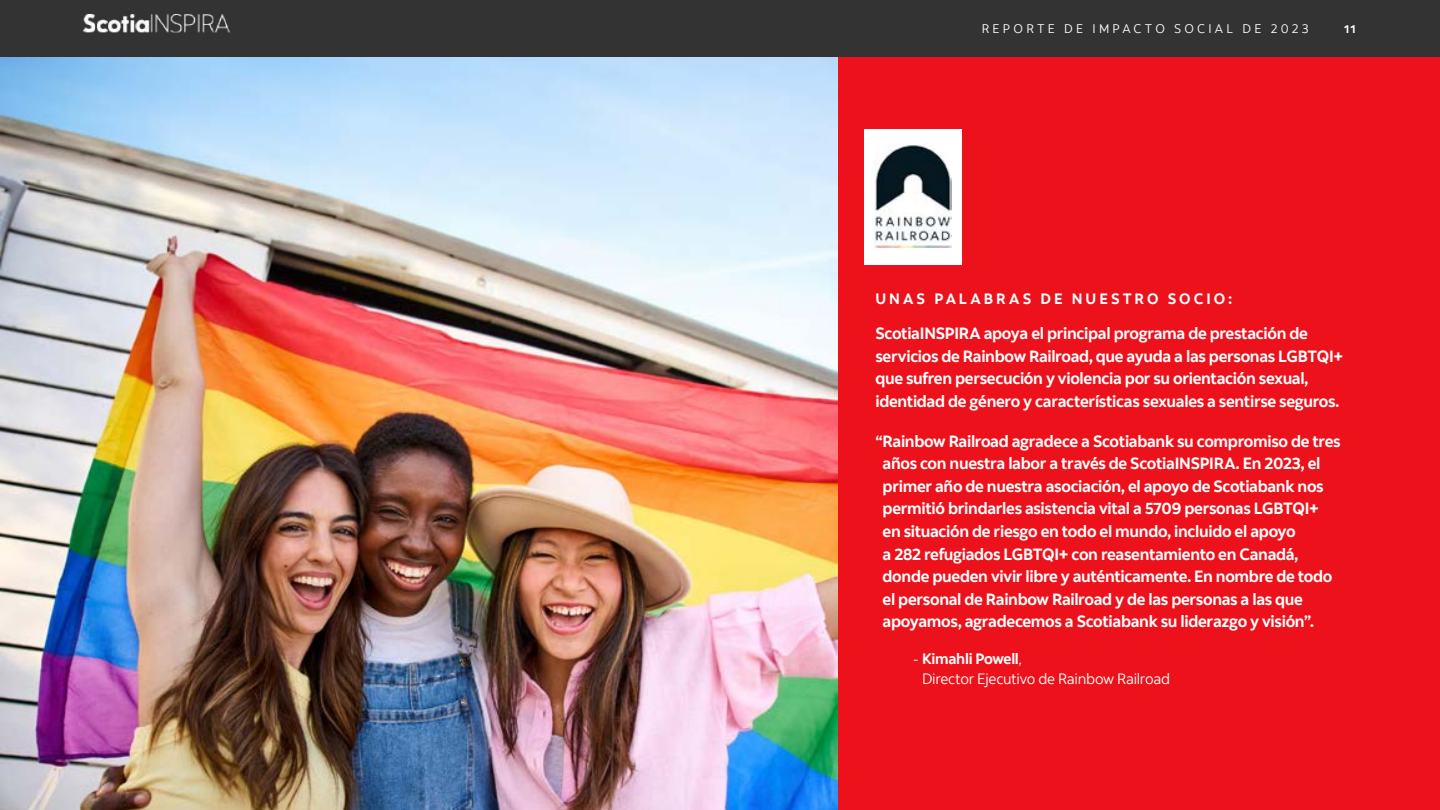
<style>
.page{position:relative;width:1440px;height:810px;background:#fff}
.page>*{position:absolute;margin:0;border:0;box-sizing:border-box;transform-origin:0 0}
.t1{font:700 16.25px/22.5px "Scotia";letter-spacing:-.02em;color:#fff}
.t2{font:15px/20px "Scotia";letter-spacing:-.02em;color:#fff}
.t3{font:700 15px "Scotia";letter-spacing:.2em;color:#fff}
.t4{font:12.5px "Scotia";letter-spacing:.26em;color:#fff}
.t5{font:700 11.25px "Scotia";color:#fff}
.s1{font-weight:700}
</style>
<div class="page">
<div style="left:0;top:0;width:1440px;height:57px;background:#333"></div>
<img style="left:83px;top:14px;width:147px;height:19px">
<div style="left:838px;top:57px;width:602px;height:753px;background:#ec111a"></div>
<img style="left:0;top:57px;width:838px;height:753px">
<div style="left:864px;top:130px;width:98px;height:135px;background:#fff"></div>
<img style="left:875px;top:144px;width:76px;height:105px">
<p class="t4" style="left:982px;top:21px;width:328px">REPORTE DE IMPACTO SOCIAL DE 2023</p>
<p class="t5" style="left:1344px;top:22px;width:13px">11</p>
<p class="t3" style="left:875px;top:289px;width:358px">UNAS PALABRAS DE NUESTRO SOCIO:</p>
<p class="t1" style="left:875px;top:323px;width:469px">ScotiaINSPIRA apoya el principal programa de prestación de servicios de Rainbow Railroad, que ayuda a las personas LGBTQI+ que sufren persecución y violencia por su orientación sexual, identidad de género y características sexuales a sentirse seguros.</p>
<p class="t1" style="left:883px;top:430px;width:459px;text-indent:-7px">“Rainbow Railroad agradece a Scotiabank su compromiso de tres años con nuestra labor a través de ScotiaINSPIRA. En 2023, el primer año de nuestra asociación, el apoyo de Scotiabank nos permitió brindarles asistencia vital a 5709 personas LGBTQI+ en situación de riesgo en todo el mundo, incluido el apoyo<br>a 282 refugiados LGBTQI+ con reasentamiento en Canadá, donde pueden vivir libre y auténticamente. En nombre de todo el personal de Rainbow Railroad y de las personas a las que apoyamos, agradecemos a Scotiabank su liderazgo y visión”.</p>
<p class="t2" style="left:922px;top:649px;width:250px;text-indent:-9px">- <span class="s1">Kimahli Powell</span>,<br>Director Ejecutivo de Rainbow Railroad</p>
</div>
